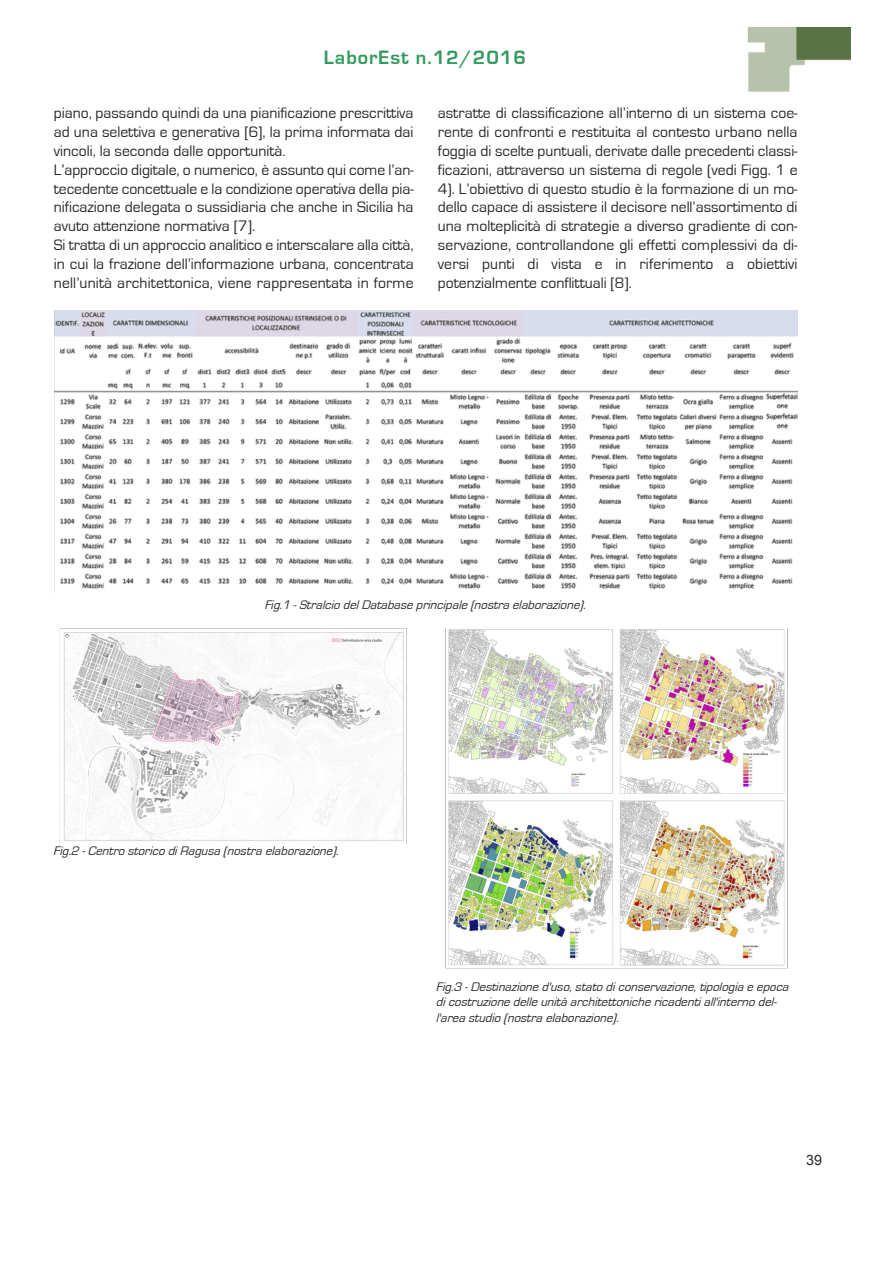
<style>
.page{position:relative;width:893px;height:1263px;background:#fff}
.page>*{position:absolute;margin:0;border:0;box-sizing:border-box;transform-origin:0 0}
.t1{font:700 19.95px "Eurostile";letter-spacing:.05em;color:#319a5d}
.t2{font:15.75px/18.8px "Eurostile";color:#272729}
.t3{font:14.25px "Arial";color:#272729}
.t4{font:italic 12.9px/15.5px "Eurostile";color:#272729}
</style>
<div class="page">
<img style="left:747px;top:27px;width:103px;height:65px">
<img style="left:54px;top:310px;width:743px;height:283px">
<img style="left:59px;top:628px;width:348px;height:215px">
<img style="left:445px;top:628px;width:343px;height:341px">
<p class="t1" style="left:324px;top:48px;width:204px">LaborEst n.12/2016</p>
<p class="t2" style="left:54px;top:104px;width:361px">piano, passando quindi da una pianificazione prescrittiva ad una selettiva e generativa [6], la prima informata dai vincoli, la seconda dalle opportunità.<br>L’approccio digitale, o numerico, è assunto qui come l’an&shy;tecedente concettuale e la condizione operativa della pia&shy;nificazione delegata o sussidiaria che anche in Sicilia ha avuto attenzione normativa [7].<br>Si tratta di un approccio analitico e interscalare alla città, in cui la frazione dell’informazione urbana, concentrata nell’unità architettonica, viene rappresentata in forme</p>
<p class="t2" style="left:438px;top:104px;width:361px;text-align:justify">astratte di classificazione all’interno di un sistema coe&shy;rente di confronti e restituita al contesto urbano nella foggia di scelte puntuali, derivate dalle precedenti classi&shy;ficazioni, attraverso un sistema di regole (vedi Figg. 1 e 4). L’obiettivo di questo studio è la formazione di un mo&shy;dello capace di assistere il decisore nell’assortimento di una molteplicità di strategie a diverso gradiente di con&shy;servazione, controllandone gli effetti complessivi da di&shy;versi punti di vista e in riferimento a obiettivi potenzialmente conflittuali [8].</p>
<p class="t4" style="left:264px;top:598px;width:326px">Fig.1 -Stralcio delDatabase principale (nostra elaborazione).</p>
<p class="t4" style="left:53px;top:844px;width:290px">Fig.2 -Centro storico diRagusa (nostra elaborazione).</p>
<p class="t4" style="left:436px;top:979px;width:357px">Fig.3 -Destinazione d'uso,stato diconservazione,tipologia e epoca dicostruzione delle unità architettoniche ricadentiall'interno del&shy;l'area studio (nostra elaborazione).</p>
<p class="t3" style="left:806px;top:1152px;width:17px">39</p>
</div>
